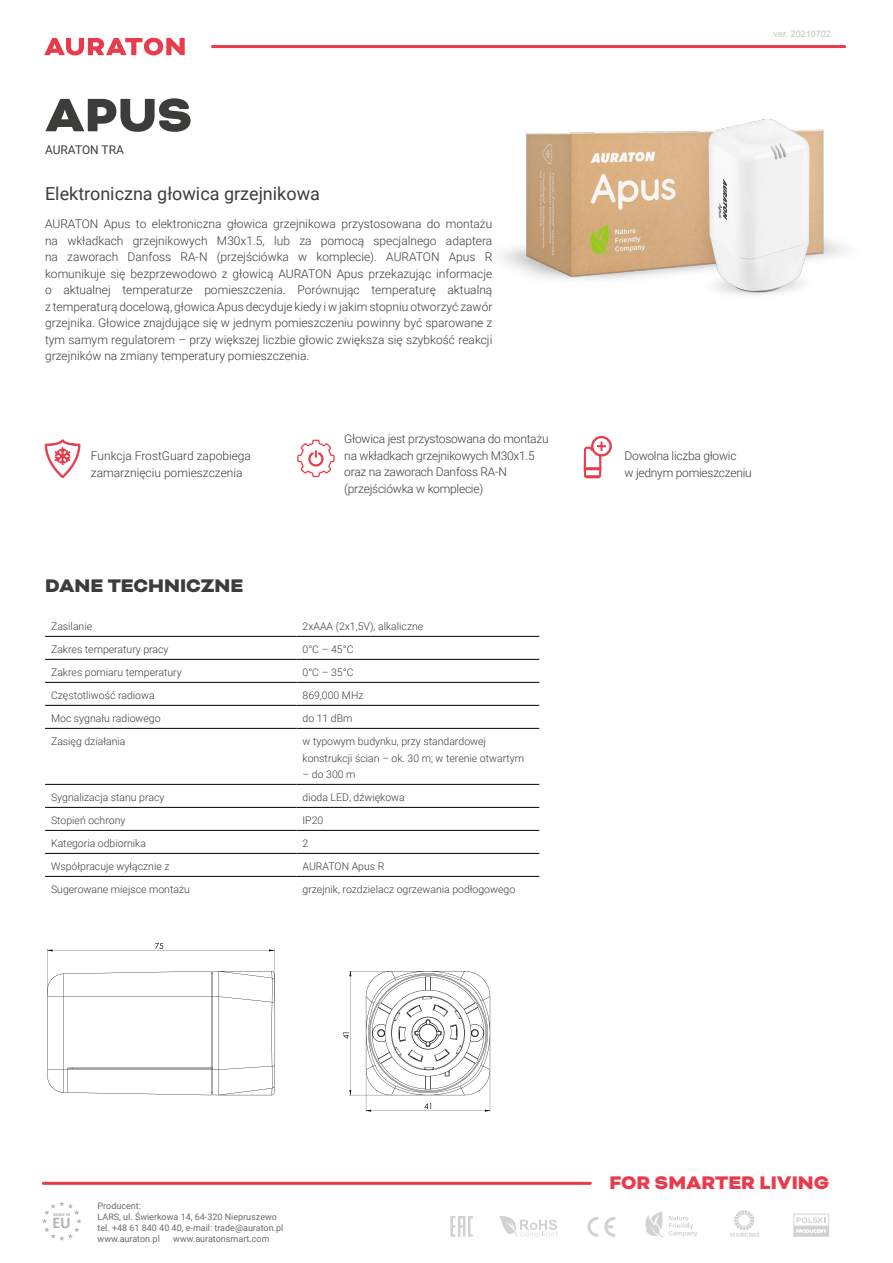
<style>
.page{position:relative;width:893px;height:1263px;background:#fff}
.page>*{position:absolute;margin:0;border:0;box-sizing:border-box;transform-origin:0 0}
.t1{font:900 54px "Bicyclette";color:#3c3c3b}
.t2{font:900 21px "Bicyclette";color:#e83c4d}
.t3{font:900 21px "Bicyclette";color:#3c3c3b}
.t4{font:18px "Roboto";color:#3c3c3b}
.t5{font:700 16.35px "Calibri";color:#b3b2b2}
.t6{font:300 12px/16.5px "Roboto";letter-spacing:-.02em;color:#3c3c3b}
.t7{font:300 12px/16.5px "Roboto";color:#3c3c3b}
.t8{font:12px "Roboto";color:#3c3c3b}
.t9{font:300 10.5px/16.5px "Roboto";color:#3c3c3b}
.t10{font:9px/10.8px "Roboto";color:#6b6b6a}
.t11{font:9px "Arial";color:#c2c2c2}
.t12{font:700 4.65px "Calibri";color:#b3b2b2}
</style>
<div class="page">
<hr style="left:43px;top:1182px;width:547px;height:3px;background:#e83c4d">
<hr style="left:212px;top:45px;width:633px;height:3px;background:#e83c4d">
<svg style="left:42px;top:1201px;width:40px;height:40px"></svg>
<svg style="left:44px;top:38px;width:141px;height:17px"></svg>
<svg style="left:604px;top:1217px;width:11px;height:20px"></svg>
<svg style="left:587px;top:1217px;width:11px;height:20px"></svg>
<svg style="left:499px;top:1216px;width:58px;height:21px"></svg>
<svg style="left:450px;top:1216px;width:23px;height:21px"></svg>
<svg style="left:645px;top:1211px;width:52px;height:26px"></svg>
<svg style="left:729px;top:1210px;width:30px;height:27px"></svg>
<svg style="left:793px;top:1213px;width:36px;height:24px"></svg>
<img style="left:500px;top:119px;width:345px;height:176px">
<svg style="left:45px;top:439px;width:35px;height:39px"></svg>
<svg style="left:297px;top:440px;width:38px;height:37px"></svg>
<svg style="left:47px;top:943px;width:228px;height:152px"></svg>
<svg style="left:343px;top:970px;width:148px;height:142px"></svg>
<hr style="left:45px;top:636px;width:252px;height:1px;background:#000">
<hr style="left:297px;top:636px;width:242px;height:1px;background:#000">
<hr style="left:45px;top:659px;width:252px;height:1px;background:#000">
<hr style="left:297px;top:659px;width:242px;height:1px;background:#000">
<hr style="left:45px;top:682px;width:252px;height:1px;background:#000">
<hr style="left:297px;top:682px;width:242px;height:1px;background:#000">
<hr style="left:45px;top:705px;width:252px;height:1px;background:#000">
<hr style="left:297px;top:705px;width:242px;height:1px;background:#000">
<hr style="left:45px;top:728px;width:252px;height:1px;background:#000">
<hr style="left:297px;top:728px;width:242px;height:1px;background:#000">
<hr style="left:45px;top:784px;width:252px;height:1px;background:#000">
<hr style="left:297px;top:784px;width:242px;height:1px;background:#000">
<hr style="left:45px;top:807px;width:252px;height:1px;background:#000">
<hr style="left:297px;top:807px;width:242px;height:1px;background:#000">
<hr style="left:45px;top:830px;width:252px;height:1px;background:#000">
<hr style="left:297px;top:830px;width:242px;height:1px;background:#000">
<hr style="left:45px;top:853px;width:252px;height:1px;background:#000">
<hr style="left:297px;top:853px;width:242px;height:1px;background:#000">
<hr style="left:45px;top:876px;width:252px;height:1px;background:#000">
<hr style="left:297px;top:876px;width:242px;height:1px;background:#000">
<svg style="left:584px;top:436px;width:28px;height:42px"></svg>
<h1 class="t1" style="left:45px;top:83px;width:149px">APUS</h1>
<p class="t8" style="left:45px;top:141px;width:80px">AURATON TRA</p>
<h3 class="t4" style="left:45px;top:181px;width:276px">Elektroniczna głowica grzejnikowa</h3>
<p class="t6" style="left:45px;top:215px;width:449px;text-align:justify">AURATON Apus to elektroniczna głowica grzejnikowa przystosowana do montażu na wkładkach grzejnikowych M30x1.5, lub za pomocą specjalnego adaptera na zaworach Danfoss RA-N (przejściówka w komplecie). AURATON Apus R komunikuje się bezprzewodowo z głowicą AURATON Apus przekazując informacje o aktualnej temperaturze pomieszczenia. Porównując temperaturę aktualną z temperaturą docelową, głowica Apus decyduje kiedy i w jakim stopniu otworzyć zawór grzejnika. Głowice znajdujące się w jednym pomieszczeniu powinny być sparowane z tym samym regulatorem – przy większej liczbie głowic zwiększa się szybkość reakcji grzejników na zmiany temperatury pomieszczenia.</p>
<p class="t7" style="left:91px;top:447px;width:162px">Funkcja FrostGuard zapobiega zamarznięciu pomieszczenia</p>
<h2 class="t3" style="left:45px;top:573px;width:200px">DANE TECHNICZNE</h2>
<p class="t6" style="left:344px;top:430px;width:206px">Głowica jest przystosowana do montażu na wkładkach grzejnikowych M30x1.5 oraz na zaworach Danfoss RA-N (przejściówka w komplecie)</p>
<p class="t9" style="left:51px;top:618px;width:43px">Zasilanie</p>
<p class="t9" style="left:303px;top:618px;width:122px">2xAAA (2x1,5V), alkaliczne</p>
<p class="t9" style="left:51px;top:641px;width:119px">Zakres temperatury pracy</p>
<p class="t9" style="left:303px;top:641px;width:52px">0°C – 45°C</p>
<p class="t9" style="left:51px;top:664px;width:132px">Zakres pomiaru temperatury</p>
<p class="t9" style="left:303px;top:664px;width:52px">0°C – 35°C</p>
<p class="t9" style="left:51px;top:687px;width:105px">Częstotliwość radiowa</p>
<p class="t9" style="left:303px;top:687px;width:63px">869,000 MHz</p>
<p class="t9" style="left:51px;top:710px;width:111px">Moc sygnału radiowego</p>
<p class="t9" style="left:303px;top:710px;width:52px">do 11 dBm</p>
<p class="t9" style="left:51px;top:733px;width:76px">Zasięg działania</p>
<p class="t9" style="left:303px;top:733px;width:223px">w typowym budynku, przy standardowej konstrukcji ścian – ok. 30 m; w terenie otwartym</p>
<p class="t9" style="left:303px;top:766px;width:54px">– do 300 m</p>
<p class="t9" style="left:51px;top:789px;width:115px">Sygnalizacja stanu pracy</p>
<p class="t9" style="left:303px;top:789px;width:104px">dioda LED, dźwiękowa</p>
<p class="t9" style="left:51px;top:812px;width:76px">Stopień ochrony</p>
<p class="t9" style="left:303px;top:812px;width:22px">IP20</p>
<p class="t9" style="left:51px;top:835px;width:97px">Kategoria odbiornika</p>
<p class="t9" style="left:303px;top:835px;width:7px">2</p>
<p class="t9" style="left:51px;top:858px;width:120px">Współpracuje wyłącznie z</p>
<p class="t9" style="left:303px;top:858px;width:83px">AURATON Apus R</p>
<p class="t9" style="left:51px;top:881px;width:140px">Sugerowane miejsce montażu</p>
<p class="t9" style="left:303px;top:881px;width:214px">grzejnik, rozdzielacz ogrzewania podłogowego</p>
<p class="t11" style="left:774px;top:28px;width:59px">ver. 20210702</p>
<p class="t6" style="left:625px;top:447px;width:129px">Dowolna liczba głowic<br>w jednym pomieszczeniu</p>
<p class="t12" style="left:53px;top:1211px;width:19px">MADE IN</p>
<h3 class="t5" style="left:52px;top:1211px;width:20px">EU</h3>
<p class="t10" style="left:98px;top:1200px;width:187px">Producent:<br>LARS, ul. Świerkowa 14, 64-320 Niepruszewo tel. +48 61 840 40 40, e-mail: trade@auraton.pl www.auraton.pl</p>
<p class="t10" style="left:173px;top:1233px;width:98px">www.auratonsmart.com</p>
<h2 class="t2" style="left:609px;top:1170px;width:221px">FOR SMARTER LIVING</h2>
</div>
